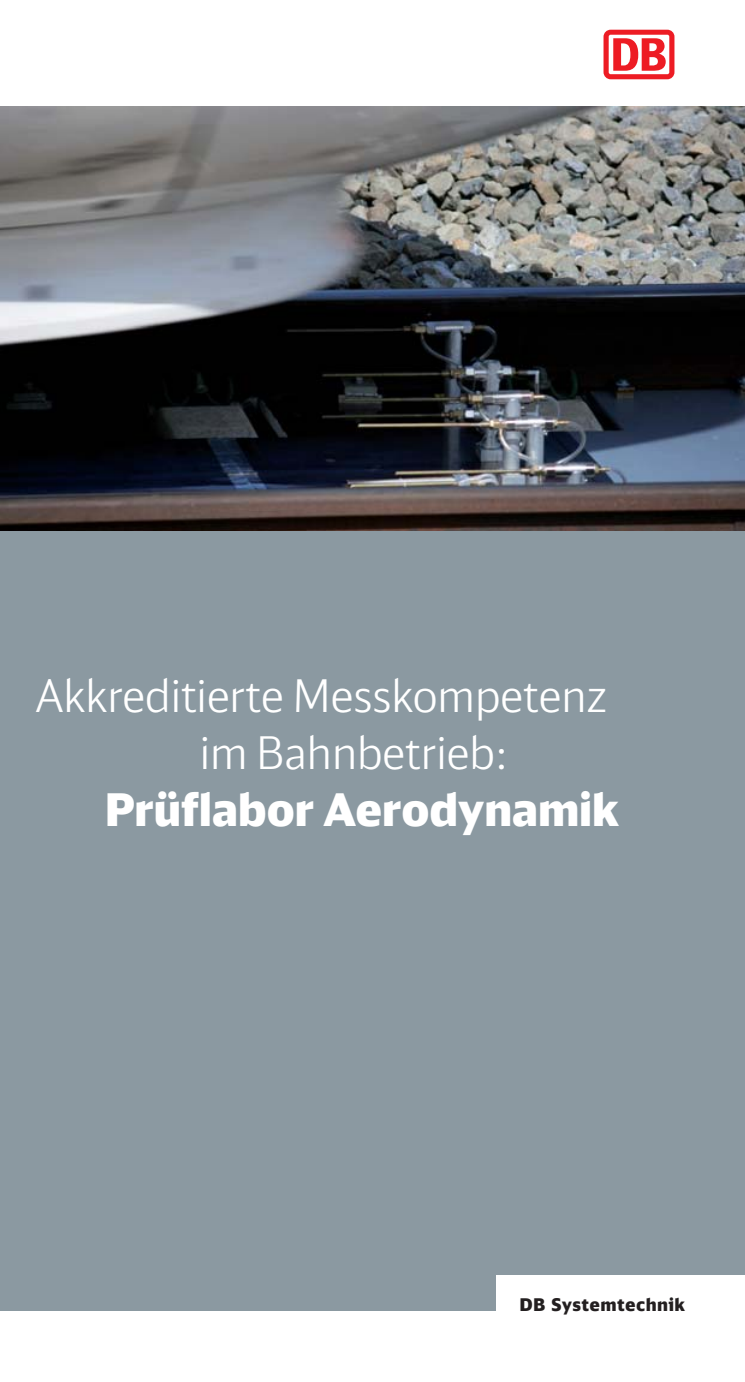
<style>
.page{position:relative;width:745px;height:1382px;background:#fff}
.page>*{position:absolute;margin:0;border:0;box-sizing:border-box;transform-origin:0 0}
.t1{font:300 45px/56.8px "DB Head";color:#fff}
.t2{font:900 45px "DB Head";color:#fff}
.t3{font:900 17.5px "DB Sans";letter-spacing:.025em;color:#231f20}
</style>
<div class="page">
<img style="left:0;top:106px;width:744px;height:425px">
<div style="left:0;top:531px;width:744px;height:815px;background:#8b99a1"></div>
<div style="left:0;top:1311px;width:744px;height:71px;background:#fff"></div>
<div style="left:496px;top:1276px;width:248px;height:106px;background:#fff"></div>
<svg style="left:603px;top:30px;width:71px;height:49px"></svg>
<div style="left:608px;top:35px;width:60px;height:39px;background:#fff;border-radius:2px"></div>
<svg style="left:613px;top:38px;width:52px;height:33px"></svg>
<p class="t1" style="left:200px;top:670px;width:408px;text-indent:-164px">Akkreditierte Messkompetenz im Bahnbetrieb:</p>
<p class="t2" style="left:105px;top:792px;width:515px">Prüflabor Aerodynamik</p>
<p class="t3" style="left:519px;top:1296px;width:167px">DB Systemtechnik</p>
</div>
